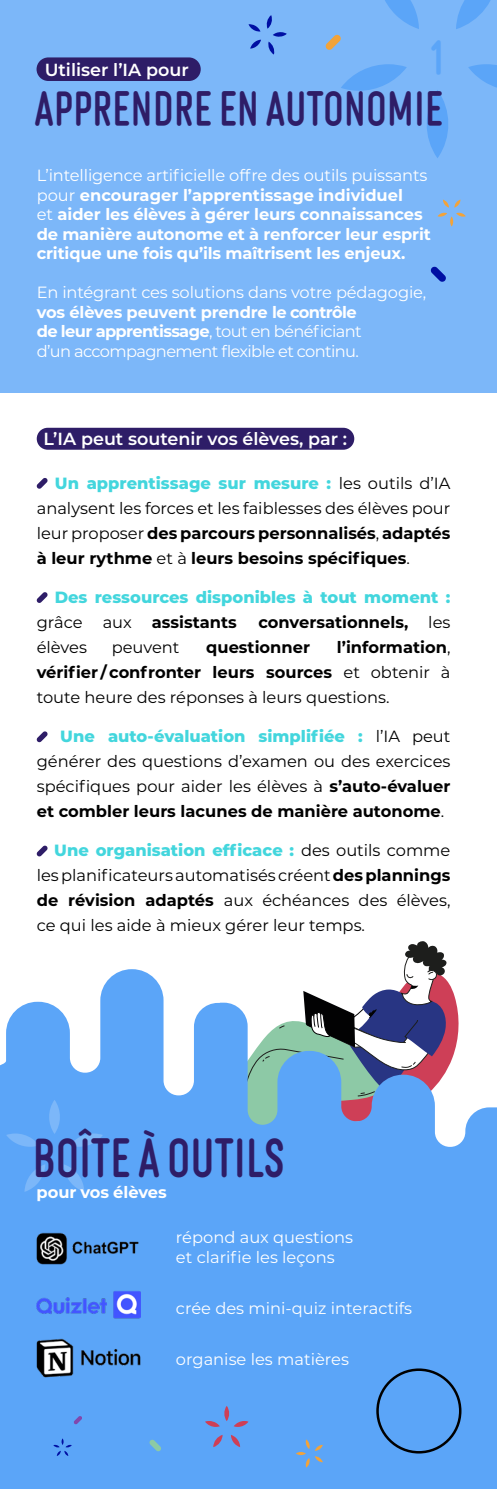
<style>
.page{position:relative;width:497px;height:1489px;background:#fff}
.page>*{position:absolute;margin:0;border:0;box-sizing:border-box;transform-origin:0 0}
.t1{font:900 49px "Leon Cond";color:#2e1d67;scale:.92 1}
.t2{font:900 43.5px "Leon Cond";color:#2e1d67;scale:.92 1}
.t3{font:900 43.5px "Leon Cond";color:#5ba5f8;scale:.92 1}
.t4{font:600 17.5px "Montserrat";color:#fff}
.t5{font:16.25px/25px "Montserrat";color:#000;text-align:justify}
.t6{font:700 16.25px/19.5px "Montserrat";letter-spacing:-.01em;color:#fff}
.t7{font:16.25px/20px "Montserrat";letter-spacing:-.01em;color:#fff}
.t8{font:16.25px/19.5px "Montserrat";letter-spacing:-.04em;color:#fff}
.t9{font:800 16.25px/25px "Montserrat";color:#43d6dd}
.t10{font:700 16.25px "Montserrat";color:#000}
.s1{font-weight:400}
.s2{font-weight:700}
.s3{font-weight:800;color:#43d6dd}
.s4{font-weight:400;color:#000}
.s5{font-weight:700;color:#000}
</style>
<div class="page">
<svg style="left:36px;top:478px;width:12px;height:11px"></svg>
<svg style="left:36px;top:592px;width:12px;height:11px"></svg>
<svg style="left:36px;top:731px;width:12px;height:11px"></svg>
<svg style="left:36px;top:845px;width:12px;height:11px"></svg>
<div style="left:37px;top:428px;width:317px;height:21px;background:#2e1d67;border-radius:11px"></div>
<svg style="left:404px;top:941px;width:42px;height:28px"></svg>
<svg style="left:0;top:969px;width:496px;height:519px;background:#70acf0"></svg>
<div style="left:0;top:0;width:496px;height:392px;background:#7cb7f9"></div>
<svg style="left:427px;top:90px;width:21px;height:68px"></svg>
<svg style="left:385px;top:0;width:33px;height:29px"></svg>
<svg style="left:341px;top:64px;width:65px;height:27px"></svg>
<svg style="left:456px;top:0;width:35px;height:29px"></svg>
<svg style="left:468px;top:64px;width:28px;height:23px"></svg>
<svg style="left:47px;top:1099px;width:15px;height:34px"></svg>
<svg style="left:64px;top:1164px;width:20px;height:27px"></svg>
<svg style="left:70px;top:1133px;width:33px;height:13px"></svg>
<svg style="left:24px;top:1164px;width:21px;height:27px"></svg>
<svg style="left:6px;top:1133px;width:33px;height:13px"></svg>
<svg style="left:295px;top:1439px;width:27px;height:28px"></svg>
<svg style="left:73px;top:1415px;width:9px;height:9px"></svg>
<svg style="left:149px;top:1439px;width:12px;height:12px"></svg>
<svg style="left:230px;top:1434px;width:10px;height:12px"></svg>
<svg style="left:213px;top:1434px;width:9px;height:12px"></svg>
<svg style="left:205px;top:1405px;width:43px;height:21px"></svg>
<svg style="left:53px;top:1438px;width:19px;height:17px"></svg>
<svg style="left:248px;top:15px;width:38px;height:40px"></svg>
<svg style="left:437px;top:199px;width:28px;height:27px"></svg>
<svg style="left:325px;top:34px;width:15px;height:16px"></svg>
<svg style="left:430px;top:266px;width:15px;height:16px"></svg>
<div style="left:36px;top:57px;width:164px;height:24px;background:#2e1d67;border-radius:12px"></div>
<img style="left:31px;top:1229px;width:112px;height:37px">
<img style="left:37px;top:1276px;width:103px;height:58px">
<img style="left:31px;top:1335px;width:115px;height:44px">
<div style="left:376px;top:1368px;width:85px;height:85px;border:2px solid #000;border-radius:50%"></div>
<p class="t4" style="left:45px;top:57px;width:145px">Utiliser l’IA pour</p>
<h2 class="t3" style="left:430px;top:30px;width:15px">1</h2>
<h2 class="t2" style="left:34px;top:81px;width:445px">APPRENDRE EN AUTONOMI E</h2>
<p class="t6" style="left:37px;top:165px;width:395px"><span class="s1">L’intelligence artificielle offre des outils puissants pour</span> encourager l’apprentissage individuel<br><span class="s1">et</span> aider les élèves à gérer leurs connaissances de manière autonome et à renforcer leur esprit critique une fois qu’ils maîtrisent les enjeux.</p>
<p class="t7" style="left:37px;top:282px;width:390px">En intégrant ces solutions dans votre pédagogie,</p>
<p class="t8" style="left:37px;top:302px;width:326px"><span class="s2">vos élèves peuvent prendre le contrôle de leur apprentissage</span>, tout en bénéficiant d’un accompagnement flexible et continu.</p>
<p class="t4" style="left:44px;top:426px;width:304px">L’IA peut soutenir vos élèves, par :</p>
<p class="t5" style="left:37px;top:470px;width:414px;text-indent:18px"><span class="s3">Un apprentissage sur mesure :</span> les outils d’IA analysent les forces et les faiblesses des élèves pour leur proposer <span class="s2">des parcours personnalisés</span>, <span class="s2">adaptés à leur rythme</span> et à <span class="s2">leurs besoins spécifiques</span>.</p>
<p class="t9" style="left:37px;top:583px;width:414px;text-indent:18px">Des ressources disponibles à tout moment : <span class="s4">grâce aux</span> <span class="s5">assistants</span></p>
<p class="t10" style="left:258px;top:610px;width:193px">conversationnels, <span class="s1">les</span></p>
<p class="t5" style="left:37px;top:634px;width:414px;text-indent:300px"><span class="s2">l’information</span>, <span class="s2">vérifier / confronter leurs sources</span> et obtenir à toute heure des réponses à leurs questions.</p>
<p class="t5" style="left:37px;top:723px;width:414px;text-indent:23px"><span class="s3">Une auto-évaluation simplifiée :</span> l’IA peut générer des questions d’examen ou des exercices spécifiques pour aider les élèves à <span class="s2">s’auto-évaluer et combler leurs lacunes de manière autonome</span>.</p>
<p class="t5" style="left:37px;top:837px;width:414px;text-indent:17px"><span class="s3">Une organisation efficace :</span> des outils comme les planificateurs automatisés créent <span class="s2">des plannings de révision adaptés</span> aux échéances des élèves, ce qui les aide à mieux gérer leur temps.</p>
<p class="t5" style="left:37px;top:634px;width:52px">élèves</p>
<p class="t5" style="left:112px;top:634px;width:69px">peuvent</p>
<p class="t10" style="left:206px;top:635px;width:105px">questionner</p>
<h1 class="t1" style="left:33px;top:1126px;width:275px">BOÎTE À OUTILS</h1>
<p class="t6" style="left:36px;top:1181px;width:132px">pour vos élèves</p>
<p class="t7" style="left:176px;top:1226px;width:178px">répond aux questions et clarifie les leçons</p>
<p class="t7" style="left:176px;top:1297px;width:237px">crée des mini-quiz interactifs</p>
<p class="t7" style="left:176px;top:1348px;width:174px">organise les matières</p>
</div>
